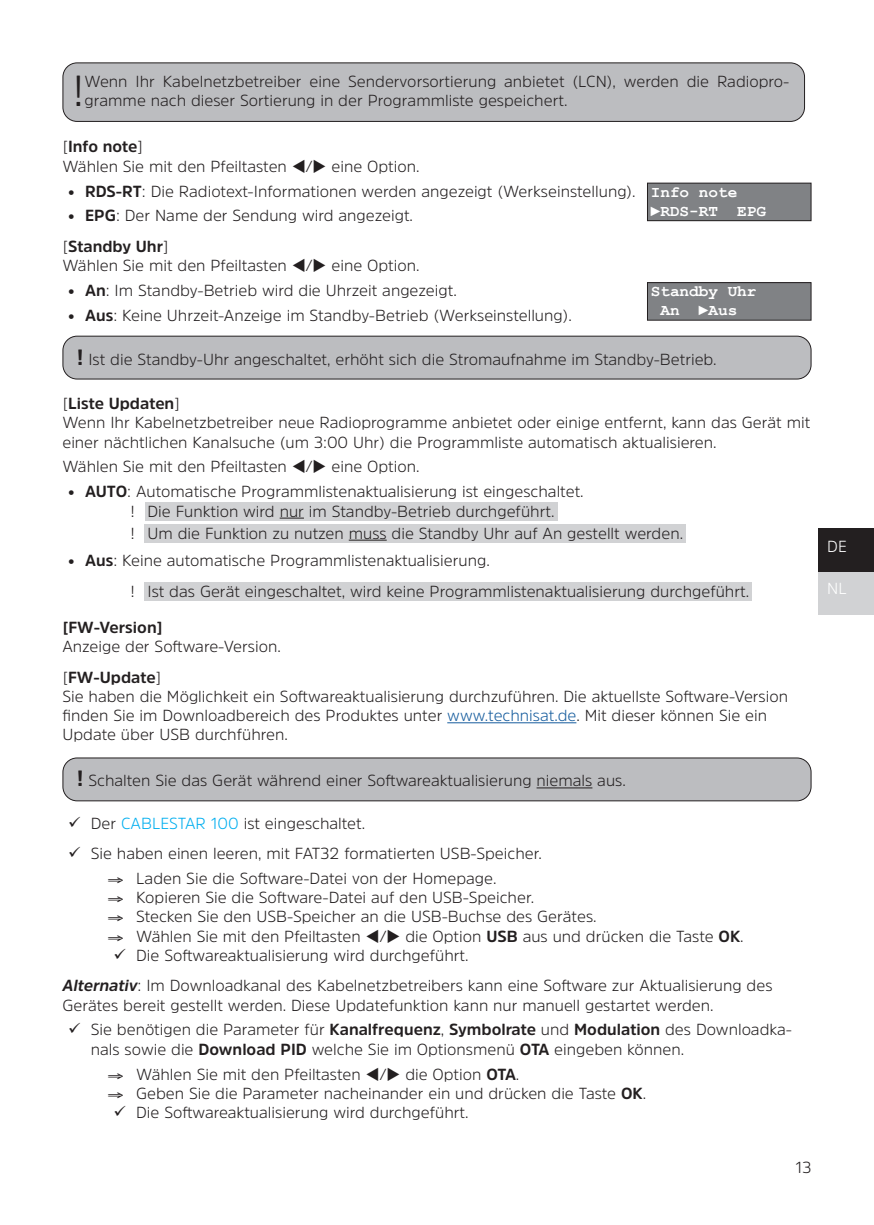
<style>
.page{position:relative;width:874px;height:1225px;background:#fff}
.page>*{position:absolute;margin:0;border:0;box-sizing:border-box;transform-origin:0 0}
.t1{font:300 43.4px "Amsi Pro";color:#231f20}
.t2{font:300 16px/19.2px "Amsi Pro";color:#231f20}
.Überschrift_1{font:700 16px "Amsi Pro";color:#231f20}
.t3{font:700 16px "Courier New";color:#fff}
.t4{font:300 16px "Amsi Pro";color:#fff}
.s1{font-weight:300}
.s2{font-weight:700}
.s3{font-weight:700;font-size:22px}
.s4{color:#175d9e}
.s5{color:#00aeef}
.s6{font-weight:700;font-style:italic}
</style>
<div class="page">
<div style="left:818px;top:571px;width:55px;height:43px;background:#d1d2d4"></div>
<div style="left:818px;top:529px;width:55px;height:43px;background:#231f20"></div>
<div style="left:145px;top:501px;width:412px;height:19px;background:#d1d2d4"></div>
<svg style="left:279px;top:518px;width:25px;height:1px"></svg>
<div style="left:145px;top:524px;width:540px;height:18px;background:#d1d2d4"></div>
<hr style="left:348px;top:540px;width:38px;height:1px;background:#231f20">
<div style="left:145px;top:582px;width:606px;height:19px;background:#d1d2d4"></div>
<hr style="left:447px;top:722px;width:129px;height:1px;background:#175d9e">
<div style="left:63px;top:63px;width:741px;height:58px;background:#bcbdc0;border-radius:14px"></div>
<div style="left:62px;top:62px;width:742px;height:60px;border:1px solid #231f20;border-radius:14px"></div>
<div style="left:647px;top:183px;width:163px;height:38px;background:#808285"></div>
<div style="left:646px;top:183px;width:165px;height:38px;border:1px solid #231f20"></div>
<div style="left:63px;top:336px;width:747px;height:43px;background:#bcbdc0;border-radius:14px"></div>
<div style="left:62px;top:336px;width:749px;height:43px;border:1px solid #231f20;border-radius:14px"></div>
<div style="left:647px;top:283px;width:163px;height:37px;background:#808285"></div>
<div style="left:646px;top:282px;width:165px;height:39px;border:1px solid #231f20"></div>
<div style="left:63px;top:758px;width:747px;height:43px;background:#bcbdc0;border-radius:14px"></div>
<hr style="left:536px;top:787px;width:56px;height:1px;background:#231f20">
<div style="left:62px;top:757px;width:749px;height:44px;border:1px solid #231f20;border-radius:14px"></div>
<p class="t1" style="left:72px;top:61px;width:13px">!</p>
<p class="t2" style="left:84px;top:71px;width:706px">Wenn Ihr Kabelnetzbetreiber eine Sendervorsortierung anbietet (LCN), werden die Radiopro&shy;gramme nach dieser Sortierung in der Programmliste gespeichert.</p>
<p class="Überschrift_1" style="left:62px;top:136px;width:82px"><span class="s1">[</span>Info note<span class="s1">]</span></p>
<p class="t2" style="left:62px;top:156px;width:358px">Wählen Sie mit den Pfeiltasten ▼/◆ eine Option.</p>
<p class="t2" style="left:68px;top:181px;width:569px"><span class="s2">• RDS-RT</span>: Die Radiotext-Informationen werden angezeigt (Werkseinstellung).</p>
<p class="t2" style="left:68px;top:206px;width:346px"><span class="s2">• EPG</span>: Der Name der Sendung wird angezeigt.</p>
<p class="Überschrift_1" style="left:62px;top:235px;width:108px"><span class="s1">[</span>Standby Uhr<span class="s1">]</span></p>
<p class="t2" style="left:62px;top:255px;width:358px">Wählen Sie mit den Pfeiltasten ▼/◆ eine Option.</p>
<p class="t2" style="left:68px;top:280px;width:390px"><span class="s2">• An</span>: Im Standby-Betrieb wird die Uhrzeit angezeigt.</p>
<p class="t2" style="left:68px;top:305px;width:505px"><span class="s2">• Aus</span>: Keine Uhrzeit-Anzeige im Standby-Betrieb (Werkseinstellung).</p>
<p class="t3" style="left:650px;top:182px;width:88px">Info note</p>
<p class="t3" style="left:650px;top:201px;width:117px">►RDS-RT EPG</p>
<p class="t3" style="left:650px;top:281px;width:107px">Standby Uhr</p>
<p class="t3" style="left:660px;top:300px;width:78px">An ►Aus</p>
<p class="t2" style="left:77px;top:349px;width:641px"><span class="s3">!</span> Ist die Standby-Uhr angeschaltet, erhöht sich die Stromaufnahme im Standby-Betrieb.</p>
<p class="Überschrift_1" style="left:62px;top:392px;width:119px"><span class="s1">[</span>Liste Updaten<span class="s1">]</span></p>
<p class="t2" style="left:62px;top:413px;width:749px">Wenn Ihr Kabelnetzbetreiber neue Radioprogramme anbietet oder einige entfernt, kann das Gerät mit einer nächtlichen Kanalsuche (um 3:00 Uhr) die Programmliste automatisch aktualisieren.</p>
<p class="t2" style="left:62px;top:457px;width:358px">Wählen Sie mit den Pfeiltasten ▼/◆ eine Option.</p>
<p class="t2" style="left:68px;top:481px;width:517px"><span class="s2">• AUTO</span>: Automatische Programmlistenaktualisierung ist eingeschaltet.</p>
<p class="t2" style="left:130px;top:501px;width:425px">! Die Funktion wird nur im Standby-Betrieb durchgeführt.</p>
<p class="t2" style="left:130px;top:523px;width:554px">! Um die Funktion zu nutzen muss die Standby Uhr auf An gestellt werden.</p>
<p class="t2" style="left:68px;top:550px;width:423px"><span class="s2">• Aus</span>: Keine automatische Programmlistenaktualisierung.</p>
<p class="t2" style="left:130px;top:581px;width:620px">! Ist das Gerät eingeschaltet, wird keine Programmlistenaktualisierung durchgeführt.</p>
<p class="Überschrift_1" style="left:62px;top:616px;width:102px">[FW-Version]</p>
<p class="t2" style="left:62px;top:636px;width:220px">Anzeige der Software-Version.</p>
<p class="Überschrift_1" style="left:62px;top:666px;width:100px"><span class="s1">[</span>FW-Update<span class="s1">]</span></p>
<p class="t2" style="left:62px;top:686px;width:727px">Sie haben die Möglichkeit ein Softwareaktualisierung durchzuführen. Die aktuellste Software-Version finden Sie im Downloadbereich des Produktes unter <span class="s4">www.technisat.de</span>. Mit dieser können Sie ein<br>Update über USB durchführen.</p>
<p class="t2" style="left:77px;top:770px;width:550px"><span class="s3">!</span> Schalten Sie das Gerät während einer Softwareaktualisierung niemals aus.</p>
<p class="t2" style="left:91px;top:813px;width:276px">Der <span class="s5">CABLESTAR 100</span> ist eingeschaltet.</p>
<p class="t2" style="left:91px;top:843px;width:452px">Sie haben einen leeren, mit FAT32 formatierten USB-Speicher.</p>
<p class="t2" style="left:108px;top:868px;width:390px">⇒ Laden Sie die Software-Datei von der Homepage.</p>
<p class="t2" style="left:108px;top:887px;width:427px">⇒ Kopieren Sie die Software-Datei auf den USB-Speicher.</p>
<p class="t2" style="left:108px;top:906px;width:490px">⇒ Stecken Sie den USB-Speicher an die USB-Buchse des Gerätes.</p>
<p class="t2" style="left:108px;top:926px;width:637px">⇒ Wählen Sie mit den Pfeiltasten ▼/◆ die Option <span class="s2">USB</span> aus und drücken die Taste <span class="s2">OK</span>.</p>
<p class="t2" style="left:136px;top:945px;width:334px">Die Softwareaktualisierung wird durchgeführt.</p>
<p class="t2" style="left:62px;top:975px;width:711px"><span class="s6">Alternativ</span>: Im Downloadkanal des Kabelnetzbetreibers kann eine Software zur Aktualisierung des<br>Gerätes bereit gestellt werden. Diese Updatefunktion kann nur manuell gestartet werden.</p>
<p class="t2" style="left:91px;top:1019px;width:702px">Sie benötigen die Parameter für <span class="s2">Kanalfrequenz</span>, <span class="s2">Symbolrate</span> und <span class="s2">Modulation</span> des Downloadka&shy;nals sowie die <span class="s2">Download PID</span> welche Sie im Optionsmenü <span class="s2">OTA</span> eingeben können.</p>
<p class="t2" style="left:108px;top:1063px;width:413px">⇒ Wählen Sie mit den Pfeiltasten ▼/◆ die Option <span class="s2">OTA</span>.</p>
<p class="t2" style="left:108px;top:1083px;width:539px">⇒ Geben Sie die Parameter nacheinander ein und drücken die Taste <span class="s2">OK</span>.</p>
<p class="t2" style="left:136px;top:1102px;width:334px">Die Softwareaktualisierung wird durchgeführt.</p>
<p class="t2" style="left:795px;top:1157px;width:18px">13</p>
<p class="t4" style="left:826px;top:536px;width:21px">DE</p>
<p class="t4" style="left:826px;top:578px;width:21px">NL</p>
</div>
